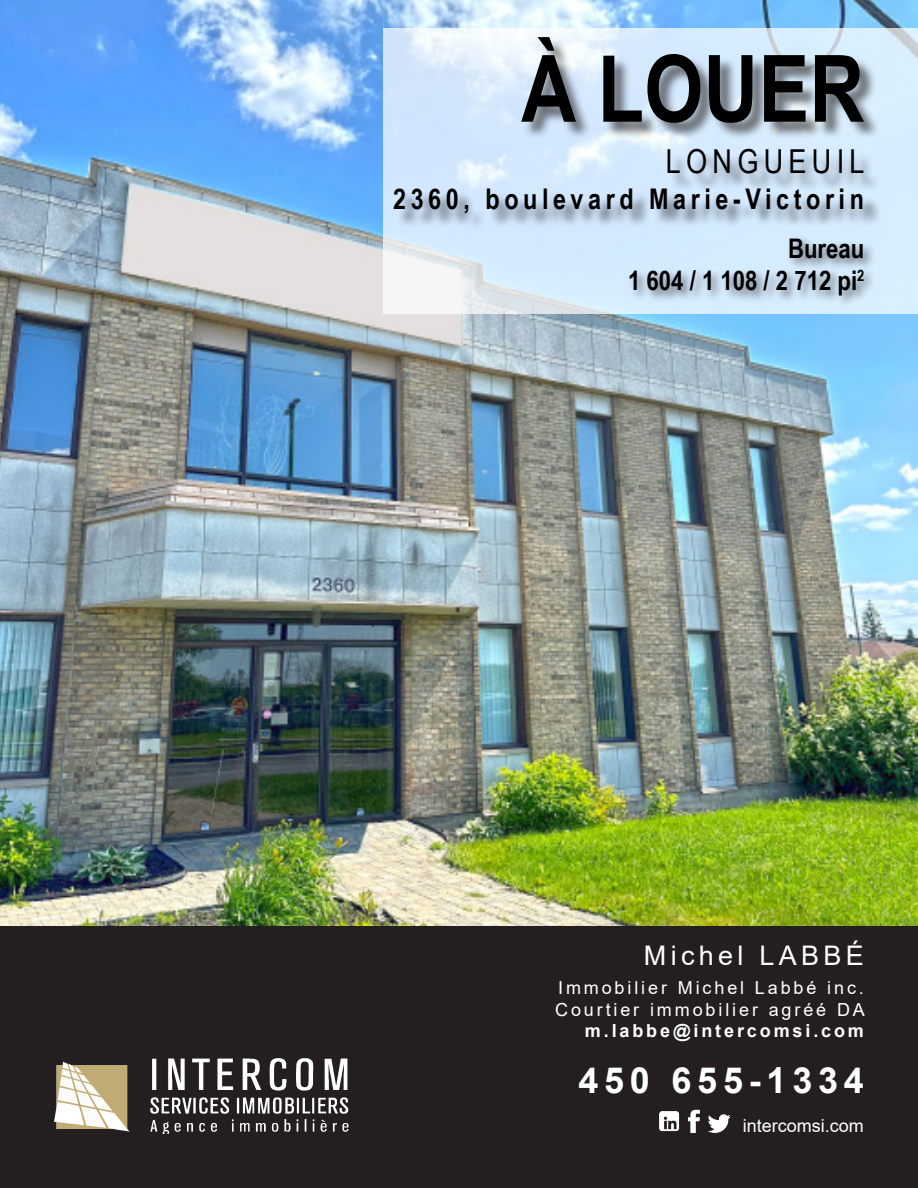
<style>
.page{position:relative;width:918px;height:1188px;background:#fff}
.page>*{position:absolute;margin:0;border:0;box-sizing:border-box;transform-origin:0 0}
.t1{font:700 93px "Arial Narrow";color:#000001}
.t2{font:700 36px "Arial";letter-spacing:.16em;color:#fff}
.t3{font:33px "Arial Narrow";letter-spacing:.16em;color:#000001}
.t4{font:700 28.5px "Arial Narrow";letter-spacing:.16em;color:#000001}
.t5{font:700 27px "Arial Narrow";color:#000001}
.t6{font:27px "Arial";letter-spacing:.16em;color:#fff}
.t7{font:18px "Arial";letter-spacing:.16em;color:#fff}
.t8{font:700 18px "Arial";letter-spacing:.16em;color:#fff}
.t9{font:18px "Arial";color:#fff}
</style>
<div class="page">
<img style="left:0;top:0;width:917px;height:927px">
<div style="left:0;top:927px;width:918px;height:261px;background:#231f20"></div>
<img style="left:708px;top:1114px;width:23px;height:19px">
<img style="left:659px;top:1111px;width:21px;height:21px">
<img style="left:687px;top:1109px;width:13px;height:24px">
<img style="left:54px;top:1058px;width:295px;height:76px">
<svg style="left:383px;top:28px;width:534px;height:286px;fill:#d7ecfe"></svg>
<div style="left:523px;top:39px;width:358px;height:101px;background:#231f20;opacity:.6"></div>
<div style="left:670px;top:151px;width:212px;height:41px;background:#231f20;opacity:.6"></div>
<div style="left:396px;top:191px;width:485px;height:40px;background:#231f20;opacity:.6"></div>
<div style="left:627px;top:235px;width:249px;height:73px;background:#231f20;opacity:.6"></div>
<p class="t1" style="left:521px;top:19px;width:345px">À LOUER</p>
<p class="t3" style="left:666px;top:137px;width:200px">LONGUEUIL</p>
<p class="t4" style="left:393px;top:177px;width:472px">2360, boulevard Marie-Victorin</p>
<p class="t5" style="left:788px;top:228px;width:78px">Bureau</p>
<p class="t5" style="left:628px;top:260px;width:238px">1 604 / 1 108 / 2 712 pi<sup>2</sup></p>
<p class="t6" style="left:644px;top:937px;width:222px">Michel LABBÉ</p>
<p class="t7" style="left:558px;top:975px;width:307px">Immobilier Michel Labbé inc.</p>
<p class="t7" style="left:555px;top:997px;width:311px">Courtier immobilier agréé DA</p>
<p class="t8" style="left:585px;top:1018px;width:281px">m.labbe@intercomsi.com</p>
<p class="t2" style="left:578px;top:1055px;width:287px">450 655-1334</p>
<p class="t9" style="left:743px;top:1113px;width:123px">intercomsi.com</p>
</div>
